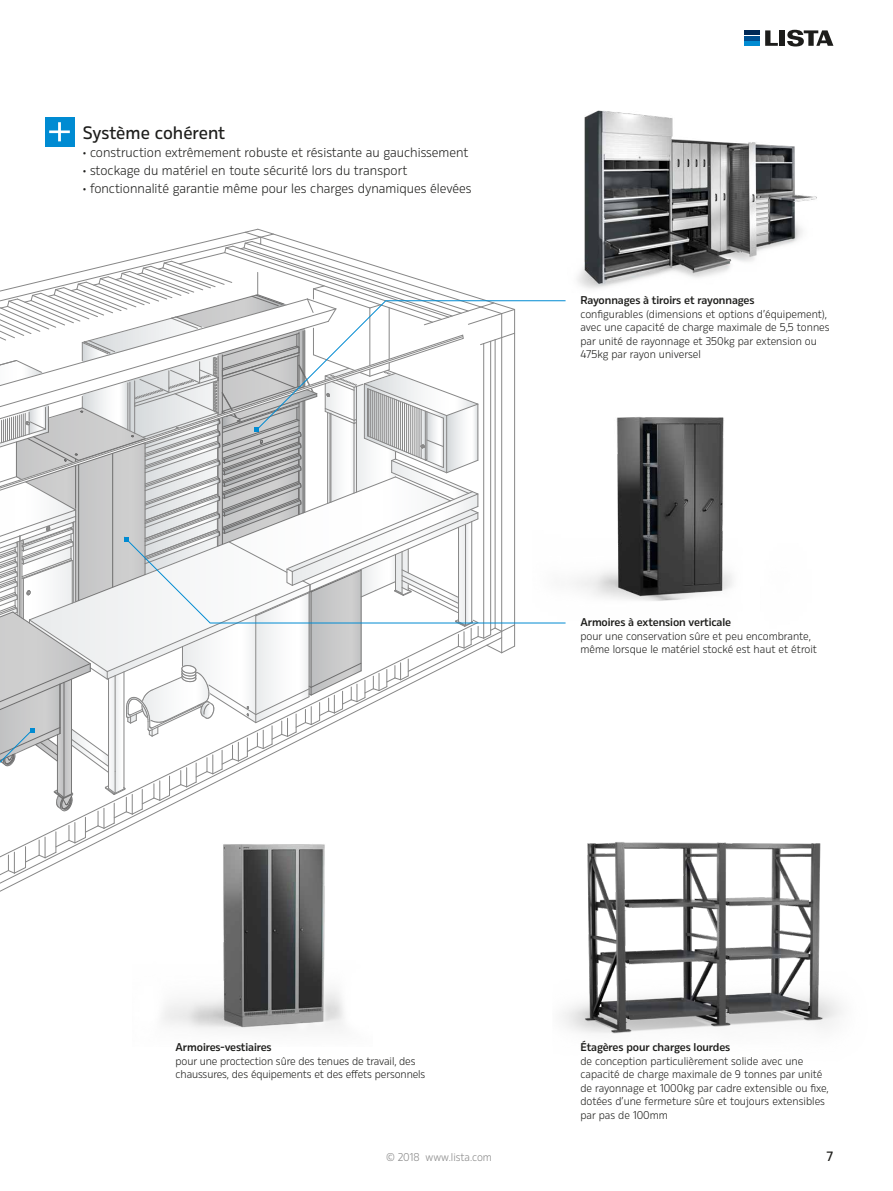
<style>
.page{position:relative;width:893px;height:1191px;background:#fff}
.page>*{position:absolute;margin:0;border:0;box-sizing:border-box;transform-origin:0 0}
.t1{font:500 18px "Rleud";color:#1d1d1b}
.t2{font:300 13.5px "Rleud";color:#1d1d1b}
.t3{font:500 13.5px "Rleud";color:#1d1d1b}
.t4{font:300 11.25px/13.5px "Rleud";color:#1d1d1b}
.t5{font:600 11.25px "Rleud";letter-spacing:-.01em;color:#1d1d1b}
.t6{font:300 11.25px "Rleud";color:#878787}
</style>
<div class="page">
<div style="left:744px;top:30px;width:15px;height:5px;background:#002856"></div>
<hr style="left:744px;top:36px;width:15px;height:4px;background:#004f91">
<div style="left:744px;top:41px;width:15px;height:5px;background:#008bd2"></div>
<svg style="left:765px;top:30px;width:13px;height:16px"></svg>
<div style="left:779px;top:30px;width:6px;height:16px;background:#1d1d1b"></div>
<svg style="left:787px;top:30px;width:46px;height:16px"></svg>
<svg style="left:0;top:229px;width:566px;height:663px"></svg>
<img style="left:554px;top:110px;width:263px;height:183px">
<img style="left:133px;top:832px;width:239px;height:198px">
<img style="left:533px;top:415px;width:200px;height:255px">
<img style="left:489px;top:770px;width:353px;height:264px">
<div style="left:45px;top:117px;width:29px;height:30px;background:#008bd2"></div>
<svg style="left:49px;top:122px;width:21px;height:19px"></svg>
<h1 class="t1" style="left:83px;top:120px;width:144px">Système cohérent</h1>
<p class="t2" style="left:83px;top:143px;width:387px">• construction extrêmement robuste et résistante au gauchissement</p>
<p class="t2" style="left:83px;top:161px;width:326px">• stockage du matériel en toute sécurité lors du transport</p>
<p class="t2" style="left:83px;top:179px;width:390px">• fonctionnalité garantie même pour les charges dynamiques élevées</p>
<p class="t5" style="left:580px;top:293px;width:176px">Rayonnages à tiroirs et rayonnages</p>
<p class="t4" style="left:580px;top:307px;width:251px">configurables (dimensions et options d’équipement), avec une capacité de charge maximale de 5,5 tonnes par unité de rayonnage et 350 kg par extension ou 475 kg par rayon universel</p>
<p class="t5" style="left:580px;top:614px;width:152px">Armoires à extension verticale</p>
<p class="t4" style="left:580px;top:628px;width:238px">pour une conservation sûre et peu encombrante, même lorsque le matériel stocké est haut et étroit</p>
<p class="t5" style="left:176px;top:1039px;width:98px">Armoires-vestiaires</p>
<p class="t4" style="left:176px;top:1053px;width:251px">pour une proctection sûre des tenues de travail, des chaussures, des équipements et des effets personnels</p>
<p class="t5" style="left:580px;top:1039px;width:151px">Étagères pour charges lourdes</p>
<p class="t4" style="left:580px;top:1053px;width:250px">de conception particulièrement solide avec une capacité de charge maximale de 9 tonnes par unité de rayonnage et 1 000 kg par cadre extensible ou fixe, dotées d’une fermeture sûre et toujours extensibles par pas de 100 mm</p>
<p class="t6" style="left:386px;top:1150px;width:108px">© 2018 www.lista.com</p>
<p class="t3" style="left:826px;top:1147px;width:8px">7</p>
</div>
